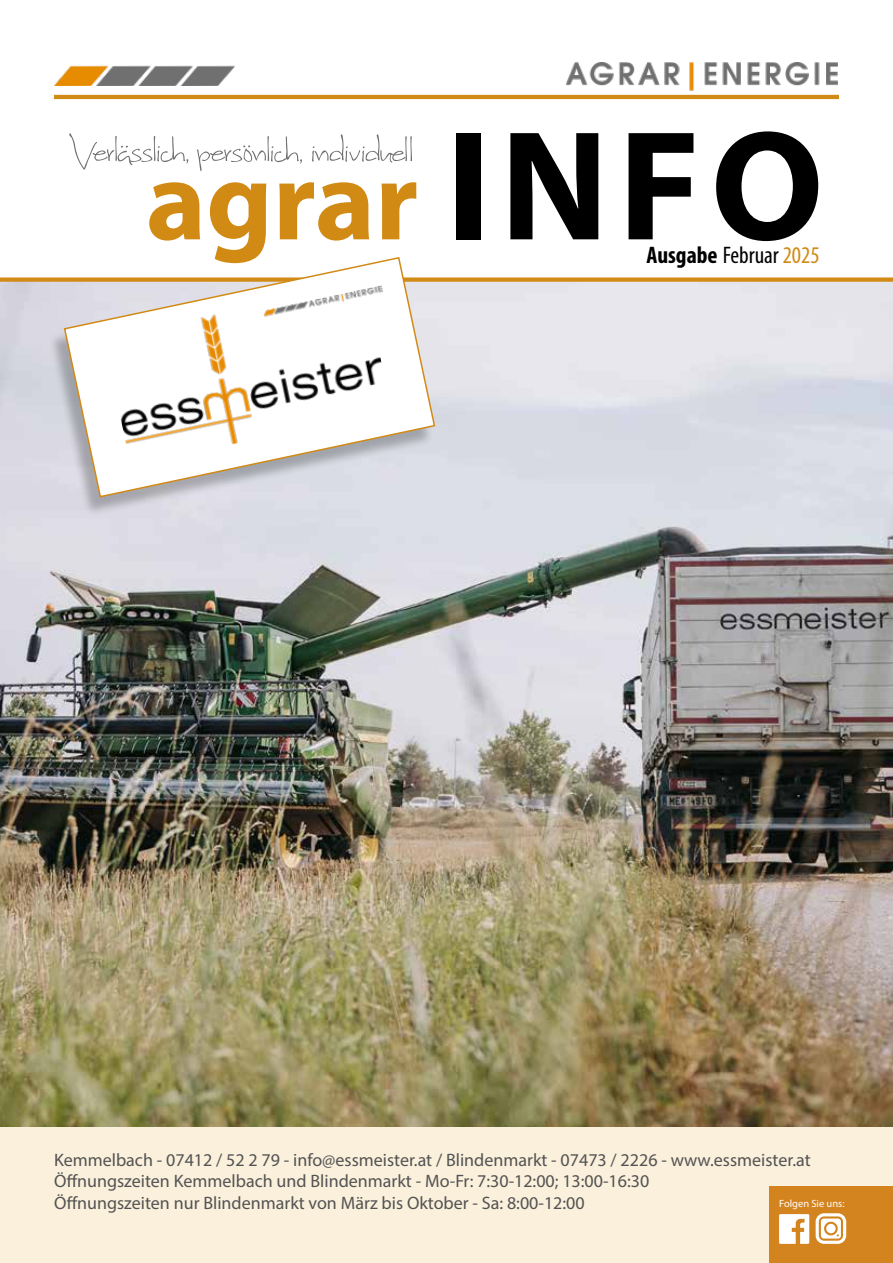
<style>
.page{position:relative;width:893px;height:1263px;background:#fff}
.page>*{position:absolute;margin:0;border:0;box-sizing:border-box;transform-origin:0 0}
.t1{font:700 114px "Myriad Pro";color:#d18b15}
.t2{font:700 condensed 24px "Myriad Pro";color:#000}
.t3{font:18px/21.6px "Myriad Pro";color:#535353}
.t4{font:10.5px "Myriad Pro";color:#fff}
.s1{font-size:157.5px;color:#000}
.s2{font-weight:400}
.s3{font-weight:400;color:#d18b15}
</style>
<div class="page">
<div style="left:0;top:1127px;width:893px;height:136px;background:#faf0dc"></div>
<img style="left:0;top:282px;width:893px;height:845px">
<hr style="left:54px;top:95px;width:785px;height:4px;background:#d18b15">
<img style="left:566px;top:63px;width:272px;height:28px">
<img style="left:54px;top:65px;width:180px;height:21px">
<div style="left:0;top:277px;width:893px;height:5px;border:2px solid #d18b15"></div>
<div style="left:769px;top:1186px;width:124px;height:77px;background:#d4841f"></div>
<svg style="left:779px;top:1214px;width:30px;height:30px"></svg>
<svg style="left:816px;top:1213px;width:30px;height:31px"></svg>
<svg style="left:819px;top:1216px;width:24px;height:25px"></svg>
<svg style="left:69px;top:133px;width:119px;height:37px"></svg>
<svg style="left:197px;top:136px;width:105px;height:35px"></svg>
<svg style="left:312px;top:134px;width:100px;height:29px"></svg>
<div style="left:48px;top:262px;width:386px;height:255px;background:#000;opacity:.25"></div>
<svg style="left:63px;top:257px;width:373px;height:241px"></svg>
<img style="left:103px;top:278px;width:289px;height:188px">
<h1 class="t1" style="left:146px;top:127px;width:679px">agrar <span class="s1">INFO</span></h1>
<h2 class="t2" style="left:646px;top:240px;width:175px">Ausgabe <span class="s2">Februar</span> <span class="s3">2025</span></h2>
<p class="t3" style="left:54px;top:1149px;width:758px">Kemmelbach - 07412 / 52 2 79 - info@essmeister.at / Blindenmarkt - 07473 / 2226 - www.essmeister.at<br>Öffnungszeiten Kemmelbach und Blindenmarkt - Mo-Fr: 7:30-12:00; 13:00-16:30<br>Öffnungszeiten nur Blindenmarkt von März bis Oktober - Sa: 8:00-12:00</p>
<p class="t4" style="left:779px;top:1197px;width:67px">Folgen Sie uns:</p>
</div>
